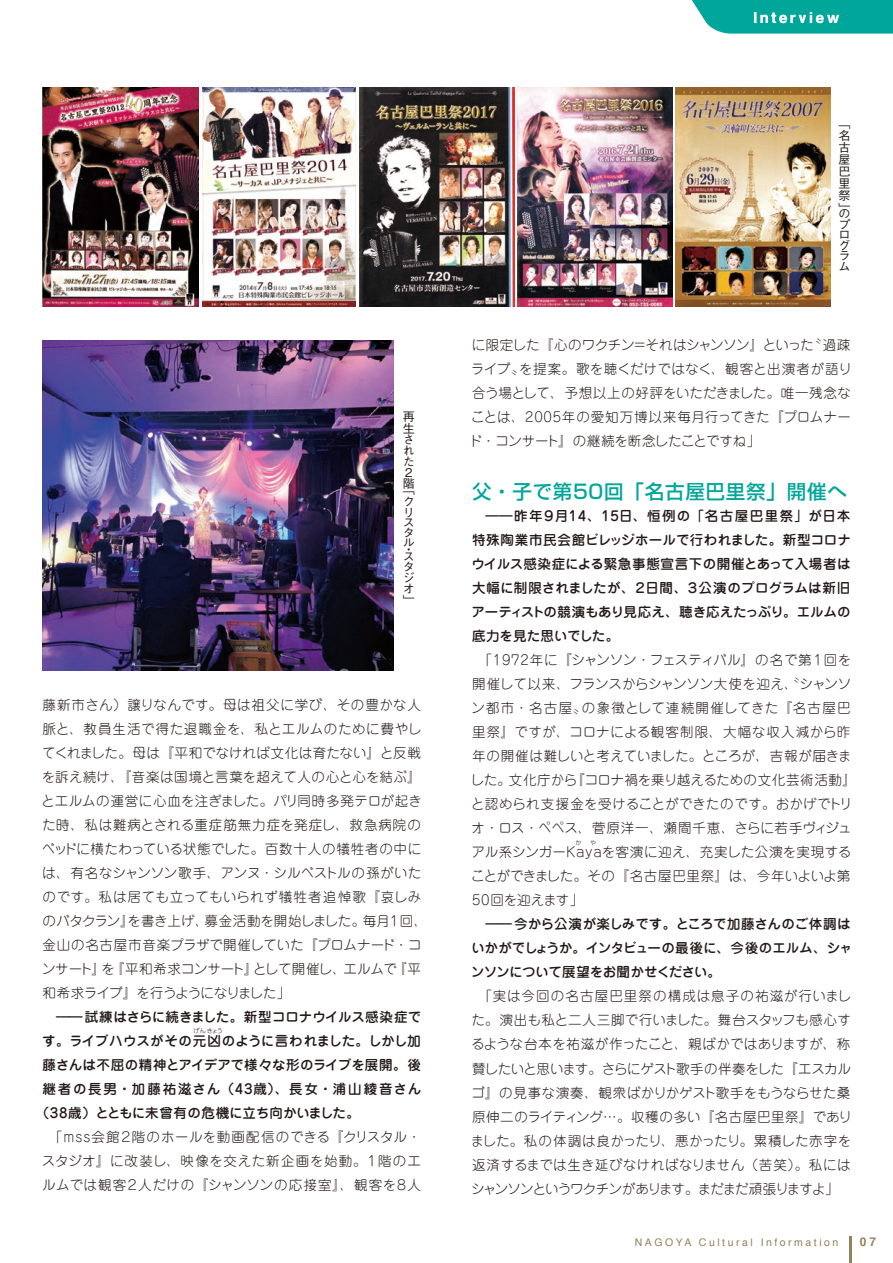
<style>
.page{position:relative;width:893px;height:1263px;background:#fff}
.page>*{position:absolute;margin:0;border:0;box-sizing:border-box;transform-origin:0 0}
.t1{font:500 19.5px "Shin Go Pro";letter-spacing:.04em;color:#00a69a}
.t2{font:15px "Midashi Go Pro MB31";letter-spacing:.19em;color:#fff}
.t3{font:300 13.5px/24px "Jun 101 Pro";letter-spacing:.02em;color:#231916;text-align:justify}
.t4{font:500 13.5px/24px "Jun 34 Pro";color:#231916;text-align:justify}
.t5{font:300 13.5px/24px "Jun 101 Pro";letter-spacing:.045em;color:#231916;text-align:center}
.t6{font:500 13.5px "Jun 34 Pro";letter-spacing:.14em;color:#231916}
.t7{font:500 12px/12px "Gothic BBB Pr 5";color:#231916}
.t8{font:700 12px "Helvetica";color:#948159}
.t9{font:10.5px "Helvetica";letter-spacing:.24em;color:#948159}
.t10{font:300 6px "UD Shin Go Pro";letter-spacing:-.05em;color:#231916}
</style>
<div class="page">
<hr style="left:849px;top:1236px;width:2px;height:27px;background:#948159">
<svg style="left:691px;top:0;width:202px;height:34px;background:#12aca1"></svg>
<img style="left:43px;top:340px;width:350px;height:331px">
<img style="left:676px;top:88px;width:155px;height:219px">
<img style="left:517px;top:88px;width:155px;height:219px">
<img style="left:202px;top:88px;width:154px;height:219px">
<img style="left:359px;top:88px;width:155px;height:219px">
<img style="left:43px;top:88px;width:156px;height:219px">
<p class="t7" style="left:403px;top:409px;width:13px;line-height:11.2px">再生された<br>２階</p>
<p class="t7" style="left:403px;top:484px;width:13px;line-height:10.5px">「クリスタル</p>
<p class="t7" style="left:403px;top:542px;width:9px">・</p>
<p class="t7" style="left:403px;top:550px;width:13px;line-height:10.9px">スタジオ」</p>
<p class="t3" style="left:42px;top:691px;width:387px;text-align:left">藤新市さん）譲りなんです。母は祖父に学び、その豊かな人脈と、教員生活で得た退職金を、私とエルムのために費やしてくれました。母は『平和でなければ文化は育たない』と反戦を訴え続け、『音楽は国境と言葉を超えて人の心と心を結ぶ』とエルムの運営に心血を注ぎました。パリ同時多発テロが起きた時、私は難病とされる重症筋無力症を発症し、救急病院のベッドに横たわっている状態でした。百数十人の犠牲者の中には、有名なシャンソン歌手、アンヌ・シルベストルの孫がいたのです。私は居ても立ってもいられず犠牲者追悼歌『哀しみのバタクラン』を書き上げ、募金活動を開始しました。毎月１回、金山の名古屋市音楽プラザで開催していた『プロムナード・コンサート』を『平和希求コンサート』として開催し、エルムで『平和希求ライブ』を行うようになりました」</p>
<p class="t4" style="left:56px;top:1004px;width:367px">―― 試練はさらに続きました。新型コロナウイルス感染症で</p>
<p class="t4" style="left:42px;top:1028px;width:380px">す。ライブハウスがその元凶のように言われました。しかし加</p>
<p class="t4" style="left:43px;top:1052px;width:380px">藤さんは不屈の精神とアイデアで様々な形のライブを展開。後</p>
<p class="t6" style="left:43px;top:1078px;width:380px">継者の長男・加藤祐滋さん（43歳）、長女・浦山綾音さん</p>
<p class="t4" style="left:36px;top:1100px;width:326px">（38歳）とともに未曾有の危機に立ち向かいました。</p>
<p class="t5" style="left:42px;top:1123px;width:381px">「mss会館２階のホールを動画配信のできる『クリスタル・スタジオ』に改装し、映像を交えた新企画を始動。１階のエルムでは観客２人だけの『シャンソンの応接室』、観客を８人</p>
<p class="t10" style="left:193px;top:1026px;width:31px">げんきょう</p>
<p class="t2" style="left:753px;top:5px;width:87px">Interview</p>
<p class="t7" style="left:838px;top:116px;width:13px;text-align:justify">「名古屋巴里祭」</p>
<p class="t7" style="left:838px;top:207px;width:13px;line-height:11.1px">のプ</p>
<p class="t7" style="left:838px;top:228px;width:13px;line-height:10.6px;text-align:justify">ログラム</p>
<p class="t3" style="left:469px;top:331px;width:384px">に限定した『心のワクチン＝それはシャンソン』といった〝過疎ライブ〟を提案。歌を聴くだけではなく、観客と出演者が語り合う場として、予想以上の好評をいただきました。唯一残念なことは、2005年の愛知万博以来毎月行ってきた『プロムナード・コンサート』の継続を断念したことですね」</p>
<h1 class="t1" style="left:472px;top:476px;width:376px">父・子で第50回「名古屋巴里祭」開催へ</h1>
<p class="t4" style="left:471px;top:503px;width:381px;text-indent:14px">――昨年９月14、15日、恒例の「名古屋巴里祭」が日本特殊陶業市民会館ビレッジホールで行われました。新型コロナウイルス感染症による緊急事態宣言下の開催とあって入場者は大幅に制限されましたが、２日間、３公演のプログラムは新旧アーティストの競演もあり見応え、聴き応えたっぷり。エルムの底力を見た思いでした。</p>
<p class="t3" style="left:470px;top:647px;width:387px;text-align:left;text-indent:8px">「1972年に『シャンソン・フェスティバル』の名で第１回を開催して以来、フランスからシャンソン大使を迎え、〝シャンソン都市・名古屋〟の象徴として連続開催してきた『名古屋巴里祭』ですが、コロナによる観客制限、大幅な収入減から昨年の開催は難しいと考えていました。ところが、吉報が届きました。文化庁から『コロナ禍を乗り越えるための文化芸術活動』と認められ支援金を受けることができたのです。おかげでトリオ・ロス・ペペス、菅原洋一、瀬間千恵、さらに若手ヴィジュアル系シンガーKayaを客演に迎え、充実した公演を実現することができました。その『名古屋巴里祭』は、今年いよいよ第<br>50回を迎えます」</p>
<p class="t4" style="left:471px;top:911px;width:382px;text-indent:14px">―― 今から公演が楽しみです。ところで加藤さんのご体調はいかがでしょうか。インタビューの最後に、今後のエルム、シャンソンについて展望をお聞かせください。</p>
<p class="t3" style="left:471px;top:983px;width:383px;text-indent:8px">「実は今回の名古屋巴里祭の構成は息子の祐滋が行いました。演出も私と二人三脚で行いました。舞台スタッフも感心するような台本を祐滋が作ったこと、親ばかではありますが、称賛したいと思います。さらにゲスト歌手の伴奏をした『エスカルゴ』の見事な演奏、観衆ばかりかゲスト歌手をもうならせた桑原伸二のライティング…。収穫の多い『名古屋巴里祭』でありました。私の体調は良かったり、悪かったり。累積した赤字を返済するまでは生き延びなければなりません（苦笑）。私にはシャンソンというワクチンがあります。まだまだ頑張りますよ」</p>
<p class="t10" style="left:575px;top:838px;width:22px">か　 や</p>
<p class="t9" style="left:635px;top:1234px;width:205px">NAGOYA Cultural Information</p>
<p class="t8" style="left:860px;top:1232px;width:18px">07</p>
</div>
